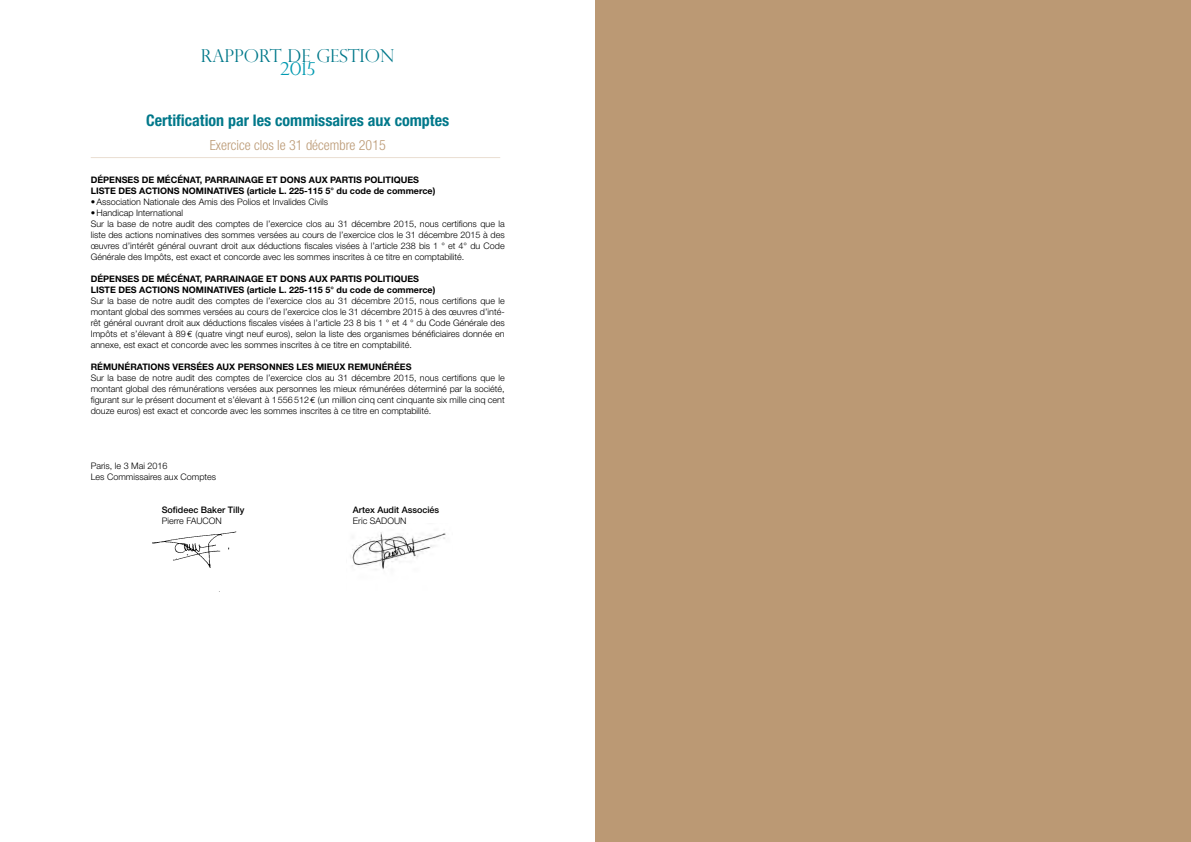
<style>
.page{position:relative;width:1191px;height:842px;background:#fff}
.page>*{position:absolute;margin:0;border:0;box-sizing:border-box;transform-origin:0 0}
.t1{font:300 17.8px "Perpetua Titling";color:#00788a}
.t2{font:300 17.8px "Perpetua Titling";color:#009ab1}
.t3{font:700 condensed 16px "Helvetica Neue";color:#00788a}
.t4{font:300 condensed 14px "Helvetica Neue";color:#bb9974}
.t5{font:300 9px/11px "Helvetica Neue";color:#000}
.t6{font:700 9px/11px "Helvetica Neue";color:#000}
.t7{font:500 9px "Helvetica Neue";color:#000}
.s1{font-family:"Euro Mono";font-weight:400}
</style>
<div class="page">
<div style="left:595px;top:0;width:596px;height:842px;background:#bb9974"></div>
<hr style="left:91px;top:157px;width:409px;height:1px;background:#eaded1">
<img style="left:152px;top:531px;width:85px;height:61px">
<img style="left:350px;top:532px;width:96px;height:38px">
<h1 class="t1" style="left:201px;top:45px;width:195px">RAPPORT DE GESTION</h1>
<h1 class="t2" style="left:280px;top:58px;width:38px">2015</h1>
<h2 class="t3" style="left:146px;top:110px;width:304px">Certification par les commissaires aux comptes</h2>
<h3 class="t4" style="left:210px;top:137px;width:178px">Exercice clos le 31 décembre 2015</h3>
<p class="t6" style="left:91px;top:174px;width:346px">DÉPENSES DE MÉCÉNAT, PARRAINAGE ET DONS AUX PARTIS POLITIQUES<br>LISTE DES ACTIONS NOMINATIVES (article L. 225-115 5° du code de commerce)</p>
<p class="t5" style="left:91px;top:196px;width:239px">•Association Nationale des Amis des Polios et Invalides Civils</p>
<p class="t5" style="left:91px;top:207px;width:415px">•Handicap International<br>Sur la base de notre audit des comptes de l’exercice clos au 31 décembre 2015, nous certifions que la liste des actions nominatives des sommes versées au cours de l’exercice clos le 31 décembre 2015 à des œuvres d’intérêt général ouvrant droit aux déductions fiscales visées à l’article 238 bis 1 ° et 4° du Code Générale des Impôts, est exact et concorde avec les sommes inscrites à ce titre en comptabilité.</p>
<p class="t6" style="left:91px;top:273px;width:346px">DÉPENSES DE MÉCÉNAT, PARRAINAGE ET DONS AUX PARTIS POLITIQUES<br>LISTE DES ACTIONS NOMINATIVES (article L. 225-115 5° du code de commerce)</p>
<p class="t5" style="left:91px;top:295px;width:415px;text-align:justify">Sur la base de notre audit des comptes de l’exercice clos au 31 décembre 2015, nous certifions que le montant global des sommes versées au cours de l’exercice clos le 31 décembre 2015 à des œuvres d’inté&shy;rêt général ouvrant droit aux déductions fiscales visées à l’article 23 8 bis 1 ° et 4 ° du Code Générale des Impôts et s’élevant à 89 <span class="s1">€</span> (quatre vingt neuf euros), selon la liste des organismes bénéficiaires donnée en annexe, est exact et concorde avec les sommes inscrites à ce titre en comptabilité.</p>
<p class="t6" style="left:91px;top:361px;width:322px">RÉMUNÉRATIONS VERSÉES AUX PERSONNES LES MIEUX REMUNÉRÉES</p>
<p class="t5" style="left:91px;top:372px;width:415px;text-align:justify">Sur la base de notre audit des comptes de l’exercice clos au 31 décembre 2015, nous certifions que le montant global des rémunérations versées aux personnes les mieux rémunérées déterminé par la société, figurant sur le présent document et s’élevant à 1556512 <span class="s1">€</span> (un million cinq cent cinquante six mille cinq cent douze euros) est exact et concorde avec les sommes inscrites à ce titre en comptabilité.</p>
<p class="t5" style="left:91px;top:460px;width:127px">Paris, le 3 Mai 2016<br>Les Commissaires aux Comptes</p>
<p class="t7" style="left:162px;top:504px;width:84px">Sofideec Baker Tilly</p>
<p class="t7" style="left:353px;top:504px;width:88px">Artex Audit Associés</p>
<p class="t5" style="left:162px;top:515px;width:62px">Pierre FAUCON</p>
<p class="t5" style="left:353px;top:515px;width:55px">Eric SADOUN</p>
</div>
